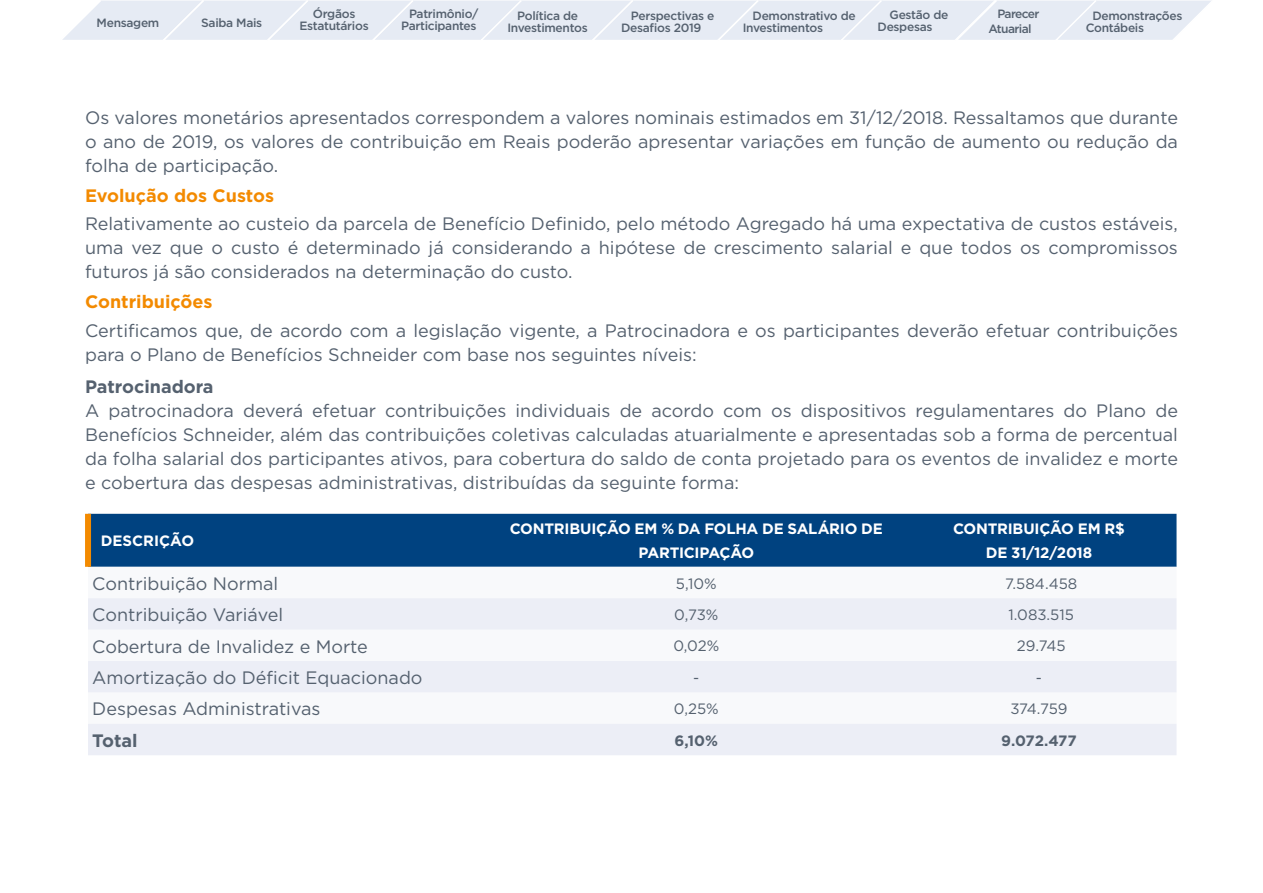
<style>
.page{position:relative;width:1263px;height:893px;background:#fff}
.page>*{position:absolute;margin:0;border:0;box-sizing:border-box;transform-origin:0 0}
.t1{font:18px/24px "Gotham";color:#55616f;text-align:justify}
.t2{font:700 18px "Gotham";color:#f38a00}
.t3{font:700 18px "Gotham";color:#55616f}
.t4{font:700 15px/24px "Gotham";letter-spacing:-.015em;color:#fff;text-align:center}
.t5{font:15px "Gotham";color:#55616f}
.t6{font:700 15px "Gotham";letter-spacing:-.015em;color:#55616f}
.t7{font:500 12px/12px "Gotham";letter-spacing:-.025em;color:#55616f}
.t8{font:500 12px/14.4px "Gotham";letter-spacing:-.05em;color:#55616f}
</style>
<div class="page">
<div style="left:91px;top:514px;width:1085px;height:53px;background:#004280"></div>
<svg style="left:88px;top:598px;width:1088px;height:157px;fill:#eceef6"></svg>
<div style="left:85px;top:514px;width:6px;height:53px;background:#f38a00"></div>
<svg style="left:62px;top:0;width:1149px;height:40px;background:#e7ecf4"></svg>
<p class="t7" style="left:300px;top:8px;width:71px;text-align:center">Órgãos<br>Estatutários</p>
<p class="t7" style="left:97px;top:17px;width:64px">Mensagem</p>
<p class="t7" style="left:201px;top:17px;width:63px">Saiba Mais</p>
<p class="t7" style="left:401px;top:7px;width:79px;text-align:right">Patrimônio/<br>Participantes</p>
<p class="t7" style="left:621px;top:9px;width:95px;text-indent:10px">Perspectivas e<br>Desafios 2019</p>
<p class="t7" style="left:1086px;top:9px;width:98px;text-indent:7px">Demonstrações<br>Contábeis</p>
<p class="t7" style="left:507px;top:9px;width:82px;text-align:center">Política de<br>Investimentos</p>
<p class="t7" style="left:877px;top:9px;width:72px;text-indent:12px">Gestão de<br>Despesas</p>
<p class="t8" style="left:988px;top:7px;width:53px;text-indent:9px">Parecer<br>Atuarial</p>
<p class="t7" style="left:743px;top:9px;width:115px;text-indent:10px">Demonstrativo de<br>Investimentos</p>
<p class="t1" style="left:85px;top:105px;width:1094px">Os valores monetários apresentados correspondem a valores nominais estimados em 31/12/2018. Ressaltamos que durante o ano de 2019, os valores de contribuição em Reais poderão apresentar variações em função de aumento ou redução da folha de participação.</p>
<p class="t2" style="left:85px;top:184px;width:191px">Evolução dos Custos</p>
<p class="t1" style="left:85px;top:211px;width:1094px">Relativamente ao custeio da parcela de Benefício Definido, pelo método Agregado há uma expectativa de custos estáveis, uma vez que o custo é determinado já considerando a hipótese de crescimento salarial e que todos os compromissos futuros já são considerados na determinação do custo.</p>
<p class="t2" style="left:85px;top:290px;width:129px">Contribuições</p>
<p class="t1" style="left:85px;top:318px;width:1094px">Certificamos que, de acordo com a legislação vigente, a Patrocinadora e os participantes deverão efetuar contribuições para o Plano de Benefícios Schneider com base nos seguintes níveis:</p>
<p class="t3" style="left:85px;top:375px;width:130px">Patrocinadora</p>
<p class="t1" style="left:85px;top:398px;width:1094px">A patrocinadora deverá efetuar contribuições individuais de acordo com os dispositivos regulamentares do Plano de Benefícios Schneider, além das contribuições coletivas calculadas atuarialmente e apresentadas sob a forma de percentual da folha salarial dos participantes ativos, para cobertura do saldo de conta projetado para os eventos de invalidez e morte e cobertura das despesas administrativas, distribuídas da seguinte forma:</p>
<p class="t4" style="left:101px;top:529px;width:95px">DESCRIÇÃO</p>
<p class="t4" style="left:510px;top:517px;width:374px">CONTRIBUIÇÃO EM % DA FOLHA DE SALÁRIO DE<br>PARTICIPAÇÃO</p>
<p class="t4" style="left:953px;top:517px;width:173px">CONTRIBUIÇÃO EM R$<br>DE 31/12/2018</p>
<p class="t1" style="left:92px;top:571px;width:188px">Contribuição Normal</p>
<p class="t5" style="left:676px;top:574px;width:42px">5,10%</p>
<p class="t5" style="left:1005px;top:574px;width:74px">7.584.458</p>
<p class="t1" style="left:92px;top:602px;width:192px">Contribuição Variável</p>
<p class="t5" style="left:674px;top:605px;width:46px">0,73%</p>
<p class="t5" style="left:1008px;top:605px;width:67px">1.083.515</p>
<p class="t1" style="left:92px;top:634px;width:277px">Cobertura de Invalidez e Morte</p>
<p class="t5" style="left:673px;top:636px;width:47px">0,02%</p>
<p class="t5" style="left:1017px;top:636px;width:50px">29.745</p>
<p class="t1" style="left:92px;top:665px;width:332px">Amortização do Déficit Equacionado</p>
<p class="t5" style="left:693px;top:668px;width:8px">-</p>
<p class="t5" style="left:1036px;top:668px;width:8px">-</p>
<p class="t1" style="left:92px;top:697px;width:230px">Despesas Administrativas</p>
<p class="t5" style="left:674px;top:699px;width:46px">0,25%</p>
<p class="t5" style="left:1010px;top:699px;width:59px">374.759</p>
<p class="t3" style="left:92px;top:728px;width:47px">Total</p>
<p class="t6" style="left:674px;top:730px;width:45px">6,10%</p>
<p class="t6" style="left:1001px;top:730px;width:77px">9.072.477</p>
</div>
